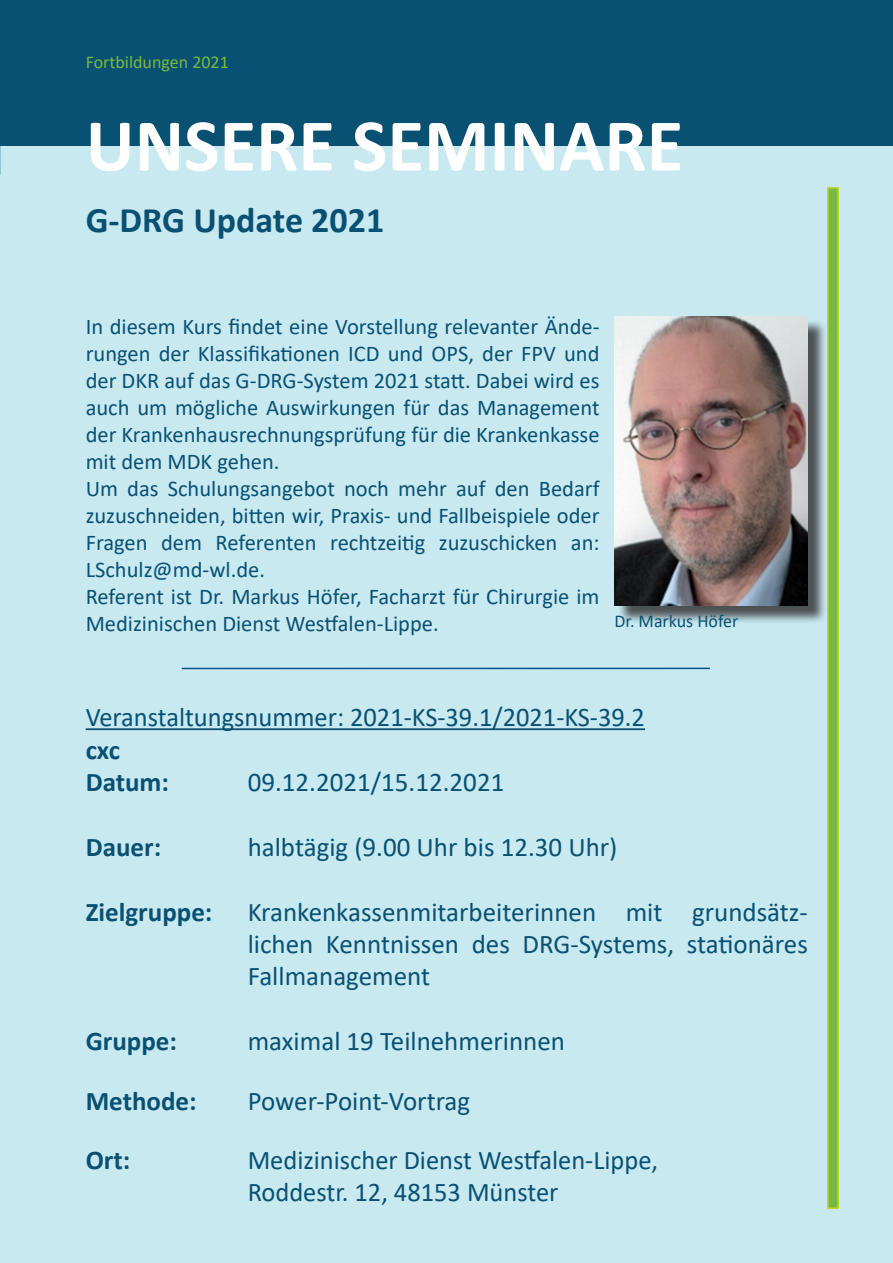
<style>
.page{position:relative;width:893px;height:1263px;background:#fff}
.page>*{position:absolute;margin:0;border:0;box-sizing:border-box;transform-origin:0 0}
.t1{font:700 75px "Calibri";color:#fff}
.t2{font:700 36px "Calibri";color:#095173}
.t3{font:27px/32.4px "Calibri";color:#095173;text-align:justify}
.t4{font:700 27px/32.4px "Calibri";color:#095173}
.t5{font:22.5px/27px "Calibri";color:#095173}
.t6{font:18px "Calibri";color:#79ba3e}
.t7{font:18px "Calibri";color:#095173}
</style>
<div class="page">
<div style="left:0;top:0;width:893px;height:166px;background:#095173"></div>
<div style="left:0;top:147px;width:893px;height:1116px;background:#c8e9f0"></div>
<div style="left:827px;top:187px;width:12px;height:1022px;background:#79ba3e;border:2px solid #bed630"></div>
<div style="left:617px;top:319px;width:210px;height:306px;background:#231f20;opacity:.75"></div>
<img style="left:614px;top:317px;width:194px;height:289px">
<hr style="left:182px;top:668px;width:528px;height:1px;background:#01548a">
<hr style="left:86px;top:728px;width:559px;height:2px;background:#095173">
<p class="t6" style="left:86px;top:49px;width:145px">Fortbildungen 2021</p>
<h1 class="t1" style="left:86px;top:92px;width:599px">UNSERE SEMINARE</h1>
<h2 class="t2" style="left:86px;top:195px;width:300px">G-DRG Update 2021</h2>
<p class="t5" style="left:86px;top:312px;width:515px">In diesem Kurs findet eine Vorstellung relevanter Ände&shy;rungen der Klassifikationen ICD und OPS, der FPV und der DKR auf das G-DRG-System 2021 statt. Dabei wird es auch um mögliche Auswirkungen für das Management der Krankenhausrechnungsprüfung für die Krankenkasse mit dem MDK gehen.<br>Um das Schulungsangebot noch mehr auf den Bedarf zuzuschneiden, bitten wir, Praxis- und Fallbeispiele oder Fragen dem Referenten rechtzeitig zuzuschicken an:<br>LSchulz@md-wl.de.<br>Referent ist Dr. Markus Höfer, Facharzt für Chirurgie im Medizinischen Dienst Westfalen-Lippe.</p>
<p class="t7" style="left:614px;top:608px;width:125px">Dr. Markus Höfer</p>
<p class="t3" style="left:86px;top:700px;width:561px">Veranstaltungsnummer: 2021-KS-39.1/2021-KS-39.2</p>
<p class="t4" style="left:86px;top:733px;width:85px">cxc<br>Datum:</p>
<p class="t3" style="left:248px;top:765px;width:258px">09.12.2021/15.12.2021</p>
<p class="t4" style="left:86px;top:830px;width:77px">Dauer:</p>
<p class="t3" style="left:248px;top:830px;width:371px">halbtägig (9.00 Uhr bis 12.30 Uhr)</p>
<p class="t4" style="left:86px;top:895px;width:128px">Zielgruppe:</p>
<p class="t3" style="left:248px;top:895px;width:562px">Krankenkassenmitarbeiterinnen mit grundsätz&shy;lichen Kenntnissen des DRG-Systems, stationäres Fallmanagement</p>
<p class="t4" style="left:86px;top:1025px;width:93px">Gruppe:</p>
<p class="t3" style="left:248px;top:1024px;width:319px">maximal 19 Teilnehmerinnen</p>
<p class="t4" style="left:86px;top:1084px;width:112px">Methode:</p>
<p class="t3" style="left:248px;top:1084px;width:224px">Power-Point-Vortrag</p>
<p class="t4" style="left:86px;top:1143px;width:46px">Ort:</p>
<p class="t3" style="left:248px;top:1143px;width:412px">Medizinischer Dienst Westfalen-Lippe,<br>Roddestr. 12, 48153 Münster</p>
</div>
